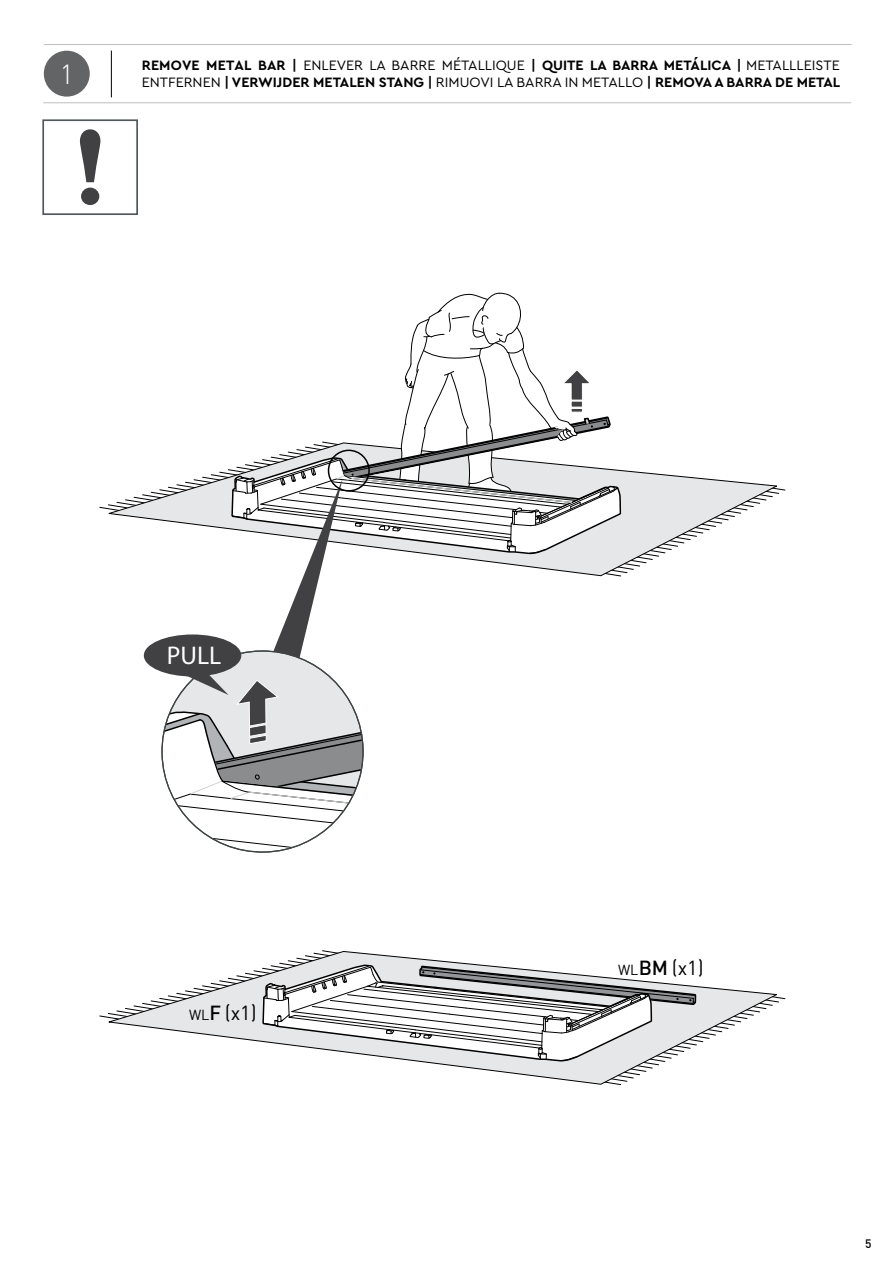
<style>
.page{position:relative;width:893px;height:1263px;background:#fff}
.page>*{position:absolute;margin:0;border:0;box-sizing:border-box;transform-origin:0 0}
.t1{font:300 27px "DIN";color:#fff}
.t2{font:25.65px "Myriad Pro";color:#fff}
.t3{font:19.95px "DIN";color:#000}
.t4{font:700 14.25px "Cera PRO";color:#000}
.t5{font:500 12px "DIN";color:#000}
.s1{font-family:"Cera Pro";font-weight:400}
.s2{font-size:14.25px}
.s3{font-weight:500}
</style>
<div class="page">
<svg style="left:99px;top:950px;width:686px;height:135px"></svg>
<svg style="left:99px;top:293px;width:686px;height:560px"></svg>
<div style="left:328px;top:450px;width:42px;height:42px;border:2px solid #000;border-radius:50%"></div>
<svg style="left:80px;top:129px;width:20px;height:53px"></svg>
<div style="left:81px;top:188px;width:18px;height:17px;background:#414042;border-radius:50%"></div>
<div style="left:42px;top:119px;width:96px;height:96px;border:2px solid #52595c"></div>
<hr style="left:43px;top:102px;width:808px;height:1px;background:#bcbec0">
<hr style="left:44px;top:44px;width:808px;height:1px;background:#bcbec0">
<hr style="left:111px;top:51px;width:1px;height:46px;background:#000">
<div style="left:44px;top:51px;width:46px;height:46px;background:#636466;border-radius:50%"></div>
<p class="t4" style="left:142px;top:56px;width:699px">REMOVE METAL BAR | <span class="s1">ENLEVER LA BARRE MÉTALLIQUE</span> | QUITE LA BARRA METÁLICA | <span class="s1">METALLLEISTE</span></p>
<h1 class="t1" style="left:60px;top:57px;width:15px">1</h1>
<p class="t4" style="left:142px;top:73px;width:700px"><span class="s1">ENTFERNEN</span> | VERWIJDER METALEN STANG | <span class="s1">RIMUOVI LA BARRA IN METALLO</span> | REMOVA A BARRA DE METAL</p>
<h2 class="t2" style="left:167px;top:640px;width:56px">PULL</h2>
<h3 class="t3" style="left:189px;top:1000px;width:69px"><span class="s2">WL</span><span class="s3">F</span> (x1)</h3>
<h3 class="t3" style="left:618px;top:955px;width:87px"><span class="s2">WL</span><span class="s3">BM</span> (x1)</h3>
<p class="t5" style="left:865px;top:1236px;width:8px">5</p>
</div>
